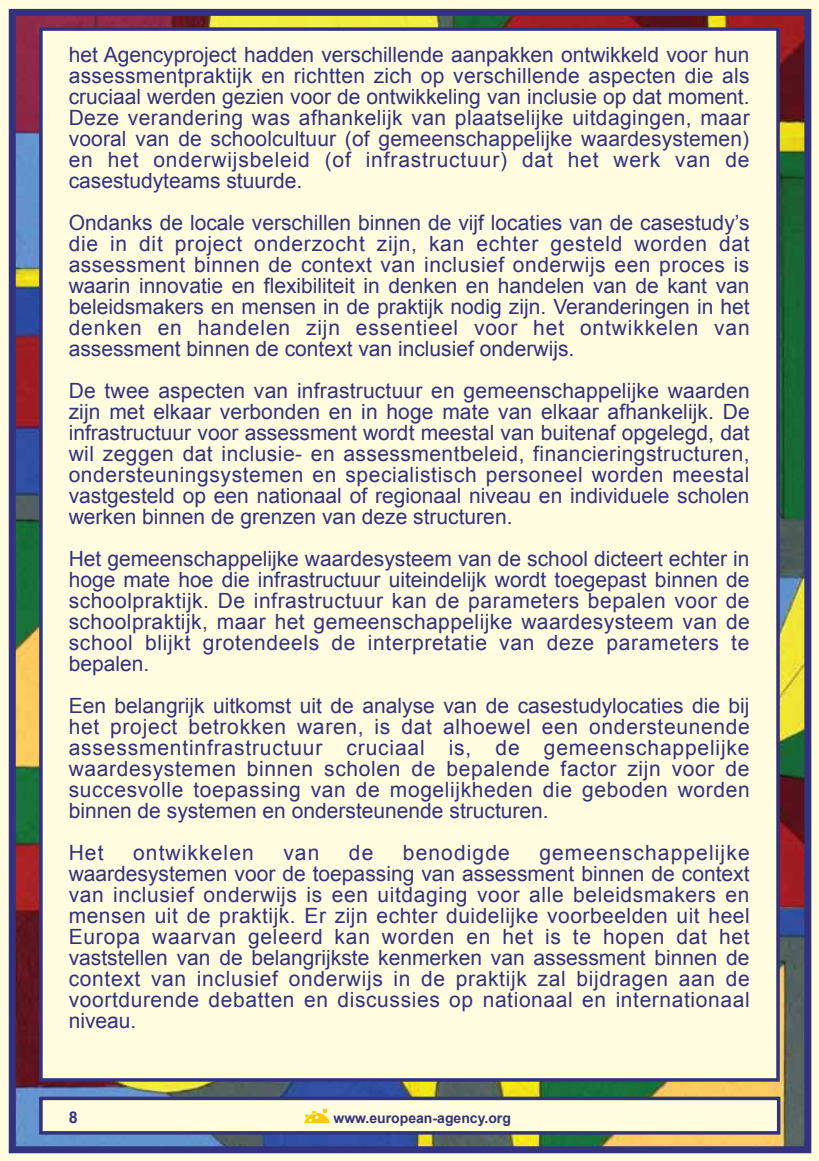
<style>
.page{position:relative;width:819px;height:1161px;background:#fff}
.page>*{position:absolute;margin:0;border:0;box-sizing:border-box;transform-origin:0 0}
.t1{font:21px/21px "Arial";color:#32327f;text-align:justify}
.t2{font:21px "Arial";letter-spacing:.055em;color:#32327f}
.t3{font:700 16.1px "Arial";color:#32327f}
.t4{font:700 14px "Arial";color:#32327f}
</style>
<div class="page">
<img style="left:17px;top:17px;width:786px;height:1128px">
<div style="left:0;top:0;width:819px;height:12px;background:#fffcdf"></div>
<div style="left:807px;top:0;width:12px;height:1161px;background:#fffcdf"></div>
<div style="left:0;top:1150px;width:819px;height:11px;background:#fffcdf"></div>
<div style="left:0;top:0;width:12px;height:1161px;background:#fffcdf"></div>
<div style="left:9px;top:9px;width:802px;height:1144px;border:7px solid #32327f"></div>
<div style="left:39px;top:27px;width:740px;height:1054px;background:#fffcdf;border:4px solid #32327f"></div>
<div style="left:39px;top:1096px;width:741px;height:38px;background:#fffcdf;border:4px solid #32327f"></div>
<svg style="left:304px;top:1109px;width:26px;height:14px"></svg>
<p class="t1" style="left:69px;top:44px;width:682px">het Agencyproject hadden verschillende aanpakken ontwikkeld voor hun assessmentpraktijk en richtten zich op verschillende aspecten die als cruciaal werden gezien voor de ontwikkeling van inclusie op dat moment.<br>Deze verandering was afhankelijk van plaatselijke uitdagingen, maar vooral van de schoolcultuur (of gemeenschappelijke waardesystemen) en het onderwijsbeleid (of infrastructuur) dat het werk van de casestudyteams stuurde.</p>
<p class="t1" style="left:69px;top:212px;width:682px">Ondanks de locale verschillen binnen de vijf locaties van de casestudy’s die in dit project onderzocht zijn, kan echter gesteld worden dat assessment binnen de context van inclusief onderwijs een proces is waarin innovatie en flexibiliteit in denken en handelen van de kant van beleidsmakers en mensen in de praktijk nodig zijn. Veranderingen in het denken en handelen zijn essentieel voor het ontwikkelen van assessment binnen de context van inclusief onderwijs.</p>
<p class="t1" style="left:69px;top:380px;width:682px">De twee aspecten van infrastructuur en gemeenschappelijke waarden zijn met elkaar verbonden en in hoge mate van elkaar afhankelijk. De infrastructuur voor assessment wordt meestal van buitenaf opgelegd, dat wil zeggen dat inclusie- en assessmentbeleid, financieringstructuren, ondersteuningsystemen en specialistisch personeel worden meestal vastgesteld op een nationaal of regionaal niveau en individuele scholen werken binnen de grenzen van deze structuren.</p>
<p class="t1" style="left:69px;top:548px;width:682px">Het gemeenschappelijke waardesysteem van de school dicteert echter in hoge mate hoe die infrastructuur uiteindelijk wordt toegepast binnen de schoolpraktijk. De infrastructuur kan de parameters bepalen voor de schoolpraktijk, maar het gemeenschappelijke waardesysteem van de school blijkt grotendeels de interpretatie van deze parameters te bepalen.</p>
<p class="t1" style="left:69px;top:695px;width:682px">Een belangrijk uitkomst uit de analyse van de casestudylocaties die bij het project betrokken waren, is dat alhoewel een ondersteunende assessmentinfrastructuur cruciaal is, de gemeenschappelijke waardesystemen binnen scholen de bepalende factor zijn voor de succesvolle toepassing van de mogelijkheden die geboden worden binnen de systemen en ondersteunende structuren.</p>
<p class="t1" style="left:69px;top:842px;width:36px">Het</p>
<p class="t2" style="left:133px;top:839px;width:122px">ontwikkelen</p>
<p class="t1" style="left:283px;top:842px;width:38px">van</p>
<p class="t1" style="left:349px;top:842px;width:26px">de</p>
<p class="t2" style="left:403px;top:839px;width:108px">benodigde</p>
<p class="t1" style="left:69px;top:842px;width:682px;text-indent:470px">gemeenschappelijke waardesystemen voor de toepassing van assessment binnen de context van inclusief onderwijs is een uitdaging voor alle beleidsmakers en mensen uit de praktijk. Er zijn echter duidelijke voorbeelden uit heel Europa waarvan geleerd kan worden en het is te hopen dat het vaststellen van de belangrijkste kenmerken van assessment binnen de context van inclusief onderwijs in de praktijk zal bijdragen aan de voortdurende debatten en discussies op nationaal en internationaal niveau.</p>
<p class="t3" style="left:69px;top:1106px;width:10px">8</p>
<p class="t4" style="left:333px;top:1109px;width:179px">www.european-agency.org</p>
</div>
